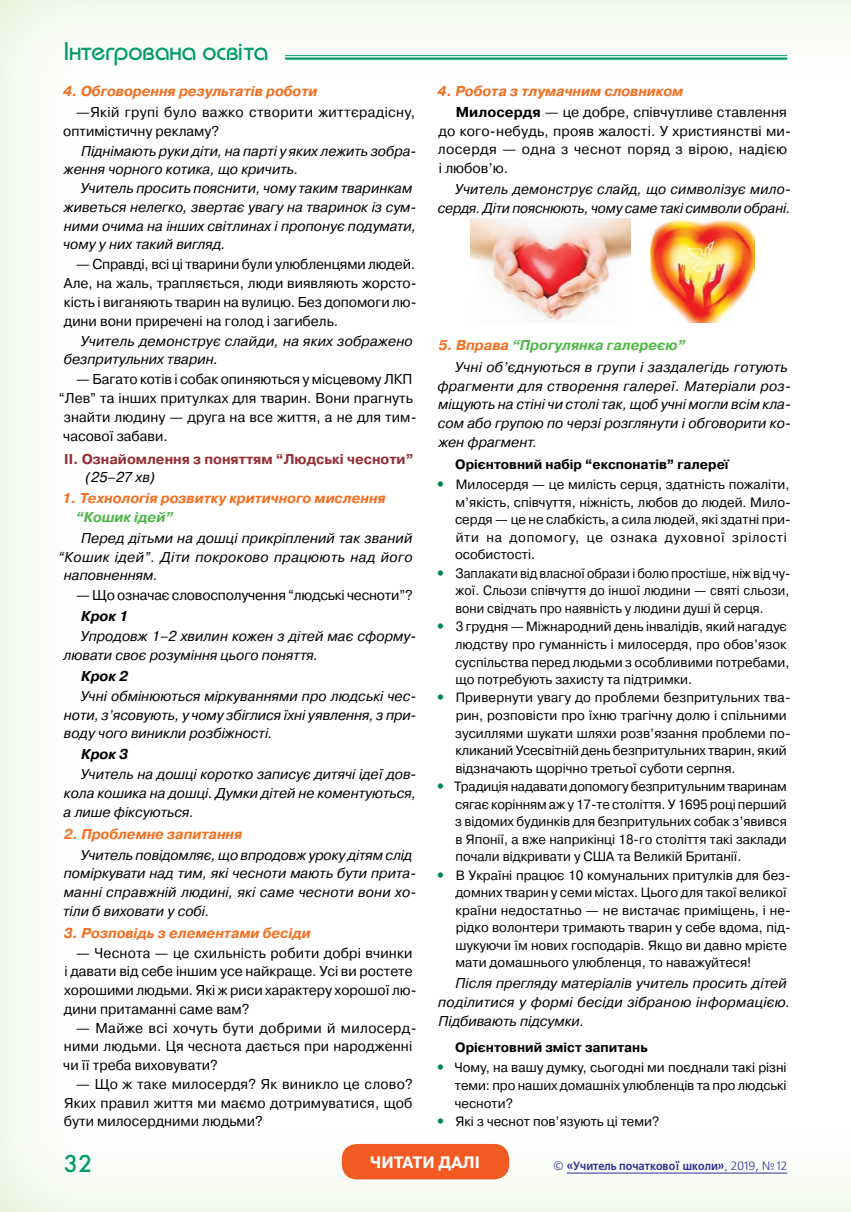
<style>
.page{position:relative;width:851px;height:1212px;background:#fff}
.page>*{position:absolute;margin:0;border:0;box-sizing:border-box;transform-origin:0 0}
.Рубрика{font:500 25.5px "Bauhaus C";color:#009b69}
.t1{font:25.5px "Futura Medium C";color:#009b69}
.t2{font:700 16.5px "Pragmatica C";color:#fff}
.Курсив_2{font:italic 14.25px/18.8px "Pragmatica C";color:#000}
.Текст{font:14.25px/18.8px "Pragmatica C";letter-spacing:.005em;color:#000}
.Пункти{font:italic 700 14.25px/18.8px "Pragmatica C";color:#f36f21}
.Курсив_2-2{font:italic 14.25px/18.8px "Pragmatica C";color:#000;text-align:right;scale:.96 1}
.Текст-2{font:14.25px/18.8px "Pragmatica C";letter-spacing:.025em;color:#000}
.Частина_уроку{font:700 14.25px/18.8px "Pragmatica C";color:#962e34}
.Текст-3{font:14.25px "Pragmatica C";letter-spacing:-.015em;color:#000}
.Курсив_2-3{font:italic 14.25px "Pragmatica C";letter-spacing:.025em;color:#000}
.Пункти-2{font:italic 700 14.25px "Pragmatica C";color:#50b848}
.Текст_ПЖ{font:italic 700 14.25px "Pragmatica C";color:#000}
.t3{font:13.5px/17.5px "Pragmatica C";color:#000}
.t4{font:13.5px/17.5px "Pragmatica C";color:#000;text-align:justify;scale:.93 1}
.Приклад__заг{font:700 13.5px "Pragmatica C";color:#000}
.t5{font:700 12px "Free Set C";color:#2e3092;scale:.9 1}
.s1{font-weight:400;font-style:italic;color:#000}
.s2{color:#50b848}
.s3{font-weight:700}
.s4{color:#f36f21}
.s5{font-weight:400}
</style>
<div class="page">
<div style="left:0;top:0;width:850px;height:1212px;background:#c4df9b;opacity:.6"></div>
<hr style="left:285px;top:55px;width:502px;height:1px;background:#009b69">
<hr style="left:285px;top:57px;width:502px;height:3px;background:#009b69">
<img style="left:470px;top:218px;width:160px;height:105px">
<img style="left:650px;top:218px;width:104px;height:105px">
<hr style="left:566px;top:1173px;width:221px;height:1px;background:#2e3092">
<div style="left:342px;top:1144px;width:167px;height:35px;background:#f15a22;border-radius:15px"></div>
<svg style="left:438px;top:482px;width:5px;height:5px"></svg>
<svg style="left:438px;top:570px;width:5px;height:6px"></svg>
<svg style="left:438px;top:624px;width:5px;height:5px"></svg>
<svg style="left:438px;top:695px;width:5px;height:5px"></svg>
<svg style="left:438px;top:783px;width:5px;height:6px"></svg>
<svg style="left:438px;top:872px;width:5px;height:5px"></svg>
<svg style="left:438px;top:1065px;width:5px;height:5px"></svg>
<svg style="left:438px;top:1119px;width:5px;height:5px"></svg>
<p class="Рубрика" style="left:64px;top:37px;width:206px">Інтегрована освіта</p>
<p class="Пункти" style="left:63px;top:82px;width:256px">4. Обговорення результатів роботи</p>
<p class="Текст-2" style="left:63px;top:103px;width:353px;text-indent:13px">—Якій групі було важко створити життєрадісну, оптимістичну рекламу?</p>
<p class="Курсив_2" style="left:64px;top:141px;width:354px;text-indent:17px">Піднімають руки діти, на парті у яких лежить зобра&shy;ження чорного котика, що кричить.</p>
<p class="Курсив_2" style="left:63px;top:179px;width:355px;text-indent:17px">Учитель просить пояснити, чому таким тваринкам живеться нелегко, звертає увагу на тваринок із сум&shy;ними очима на інших світлинах і пропонує подумати, чому у них такий вигляд.</p>
<p class="Текст" style="left:64px;top:255px;width:354px;text-align:justify;text-indent:12px">— Справді, всі ці тварини були улюбленцями людей.<br>Але, на жаль, трапляється, люди виявляють жорсто&shy;кість і виганяють тварин на вулицю. Без допомоги лю&shy;дини вони приречені на голод і загибель.</p>
<p class="Курсив_2" style="left:64px;top:331px;width:350px;text-indent:17px">Учитель демонструє слайди, на яких зображено безпритульних тварин.</p>
<p class="Текст" style="left:76px;top:370px;width:337px">— Багато котів і собак опиняються у місцевому ЛКП</p>
<p class="Текст" style="left:59px;top:389px;width:355px">“Лев” та інших притулках для тварин. Вони прагнуть</p>
<p class="Текст" style="left:64px;top:408px;width:354px">знайти людину — друга на все життя, а не для тим-</p>
<p class="Текст" style="left:63px;top:426px;width:106px">часової забави.</p>
<p class="Частина_уроку" style="left:86px;top:449px;width:329px;text-indent:-22px">ІІ. Ознайомлення з поняттям “Людські чесноти” <span class="s1">(25–27 хв)</span></p>
<p class="Пункти" style="left:76px;top:489px;width:311px;text-indent:-14px">1. Технологія розвитку критичного мислення <span class="s2">“Кошик ідей”</span></p>
<p class="Курсив_2" style="left:81px;top:529px;width:332px">Перед дітьми на дошці прикріплений так званий</p>
<p class="Курсив_2-3" style="left:58px;top:549px;width:356px">“Кошик ідей”. Діти покроково працюють над його</p>
<p class="Курсив_2" style="left:64px;top:566px;width:95px">наповненням.</p>
<p class="Текст-3" style="left:76px;top:587px;width:338px">— Що означає словосполучення “людські чесноти”?</p>
<p class="Текст_ПЖ" style="left:81px;top:608px;width:48px">Крок 1</p>
<p class="Курсив_2" style="left:64px;top:627px;width:354px;text-indent:17px">Упродовж 1–2 хвилин кожен з дітей має сформу&shy;лювати своє розуміння цього поняття.</p>
<p class="Текст_ПЖ" style="left:81px;top:668px;width:48px">Крок 2</p>
<p class="Курсив_2" style="left:64px;top:687px;width:354px;text-align:justify;text-indent:17px">Учні обмінюються міркуваннями про людські чес&shy;ноти, з’ясовують, у чому збіглися їхні уявлення, з при&shy;воду чого виникли розбіжності.</p>
<p class="Текст_ПЖ" style="left:81px;top:746px;width:48px">Крок 3</p>
<p class="Курсив_2" style="left:64px;top:765px;width:354px;text-indent:17px">Учитель на дошці коротко записує дитячі ідеї дов&shy;кола кошика на дошці. Думки дітей не коментуються, а лише фіксуються.</p>
<p class="Пункти" style="left:64px;top:825px;width:180px">2. Проблемне запитання</p>
<p class="Курсив_2" style="left:63px;top:845px;width:355px;text-indent:17px">Учитель повідомляє, що впродовж уроку дітям слід поміркувати над тим, які чесноти мають бути прита&shy;манні справжній людині, які саме чесноти вони хо&shy;тіли б виховати у собі.</p>
<p class="Пункти" style="left:64px;top:924px;width:248px">3. Розповідь з елементами бесіди</p>
<p class="Текст" style="left:64px;top:943px;width:354px;text-indent:12px">— Чеснота — це схильність робити добрі вчинки і давати від себе іншим усе найкраще. Усі ви ростете хорошими людьми. Які ж риси характеру хорошої лю&shy;дини притаманні саме вам?</p>
<p class="Текст" style="left:63px;top:1018px;width:355px;text-indent:13px">— Майже всі хочуть бути добрими й милосерд&shy;ними людьми. Ця чеснота дається при народженні чи її треба виховувати?</p>
<p class="Текст" style="left:64px;top:1075px;width:350px;text-align:justify;text-indent:12px">— Що ж таке милосердя? Як виникло це слово?<br>Яких правил життя ми маємо дотримуватися, щоб бути милосердними людьми?</p>
<p class="Пункти" style="left:437px;top:82px;width:247px">4. Робота з тлумачним словником</p>
<p class="Текст" style="left:438px;top:103px;width:354px;text-indent:18px"><span class="s3">Милосердя</span> — це добре, співчутливе ставлення до кого-небудь, прояв жалості. У християнстві ми&shy;лосердя — одна з чеснот поряд з вірою, надією і любов’ю.</p>
<p class="Курсив_2-2" style="left:438px;top:180px;width:369px">Учитель демонструє слайд, що символізує мило&shy;сердя. Діти пояснюють, чому саме такі символи обрані.</p>
<p class="Пункти-2" style="left:438px;top:337px;width:248px"><span class="s4">5. Вправа</span> “Прогулянка галереєю”</p>
<p class="Курсив_2" style="left:437px;top:358px;width:355px;text-indent:17px">Учні об’єднуються в групи і заздалегідь готують фрагменти для створення галереї. Матеріали роз&shy;міщують на стіні чи столі так, щоб учні могли всім кла&shy;сом або групою по черзі розглянути і обговорити ко&shy;жен фрагмент.</p>
<p class="Приклад__заг" style="left:455px;top:457px;width:275px">Орієнтовний набір “експонатів” галереї</p>
<p class="t3" style="left:455px;top:476px;width:337px">Милосердя — це милість серця, здатність пожаліти, м’якість, співчуття, ніжність, любов до людей. Мило&shy;сердя — це не слабкість, а сила людей, які здатні при&shy;йти на допомогу, це ознака духовної зрілості особистості.</p>
<p class="t4" style="left:455px;top:564px;width:362px">Заплакати від власної образи і болю простіше, ніж від чу&shy;жої. Сльози співчуття до іншої людини — святі сльози, вони свідчать про наявність у людини душі й серця.</p>
<p class="t3" style="left:455px;top:618px;width:336px">3 грудня — Міжнародний день інвалідів, який нагадує людству про гуманність і милосердя, про обов’язок суспільства перед людьми з особливими потребами, що потребують захисту та підтримки.</p>
<p class="t3" style="left:455px;top:689px;width:337px">Привернути увагу до проблеми безпритульних тва&shy;рин, розповісти про їхню трагічну долю і спільними зусиллями шукати шляхи розв’язання проблеми по&shy;кликаний Усесвітній день безпритульних тварин, який відзначають щорічно третьої суботи серпня.</p>
<p class="t3" style="left:454px;top:778px;width:334px;text-align:justify">Традиція надавати допомогу безпритульним тваринам сягає корінням аж у 17-те століття. У 1695 році перший з відомих будинків для безпритульних собак з’явився в Японії, а вже наприкінці 18-го століття такі заклади почали відкривати у США та Великій Британії.</p>
<p class="t3" style="left:455px;top:866px;width:337px">В Україні працює 10 комунальних притулків для без&shy;домних тварин у семи містах. Цього для такої великої країни недостатньо — не вистачає приміщень, і не&shy;рідко волонтери тримають тварин у себе вдома, під&shy;шукуючи їм нових господарів. Якщо ви давно мрієте мати домашнього улюбленця, то наважуйтеся!</p>
<p class="Курсив_2" style="left:438px;top:974px;width:353px;text-indent:17px">Після прегляду матеріалів учитель просить дітей поділитися у формі бесіди зібраною інформацією.<br>Підбивають підсумки.</p>
<p class="Приклад__заг" style="left:455px;top:1040px;width:194px">Орієнтовний зміст запитань</p>
<p class="t3" style="left:454px;top:1059px;width:334px;text-align:justify">Чому, на вашу думку, сьогодні ми поєднали такі різні теми: про наших домашніх улюбленців та про людські чесноти?</p>
<p class="t3" style="left:455px;top:1113px;width:205px">Які з чеснот пов’язують ці теми?</p>
<p class="t1" style="left:64px;top:1149px;width:30px">32</p>
<p class="t2" style="left:370px;top:1153px;width:111px">ЧИТАТИ ДАЛІ</p>
<p class="t5" style="left:553px;top:1159px;width:261px"><span class="s5">©</span> «Учитель початкової школи»<span class="s5">, 2019, №12</span></p>
</div>
